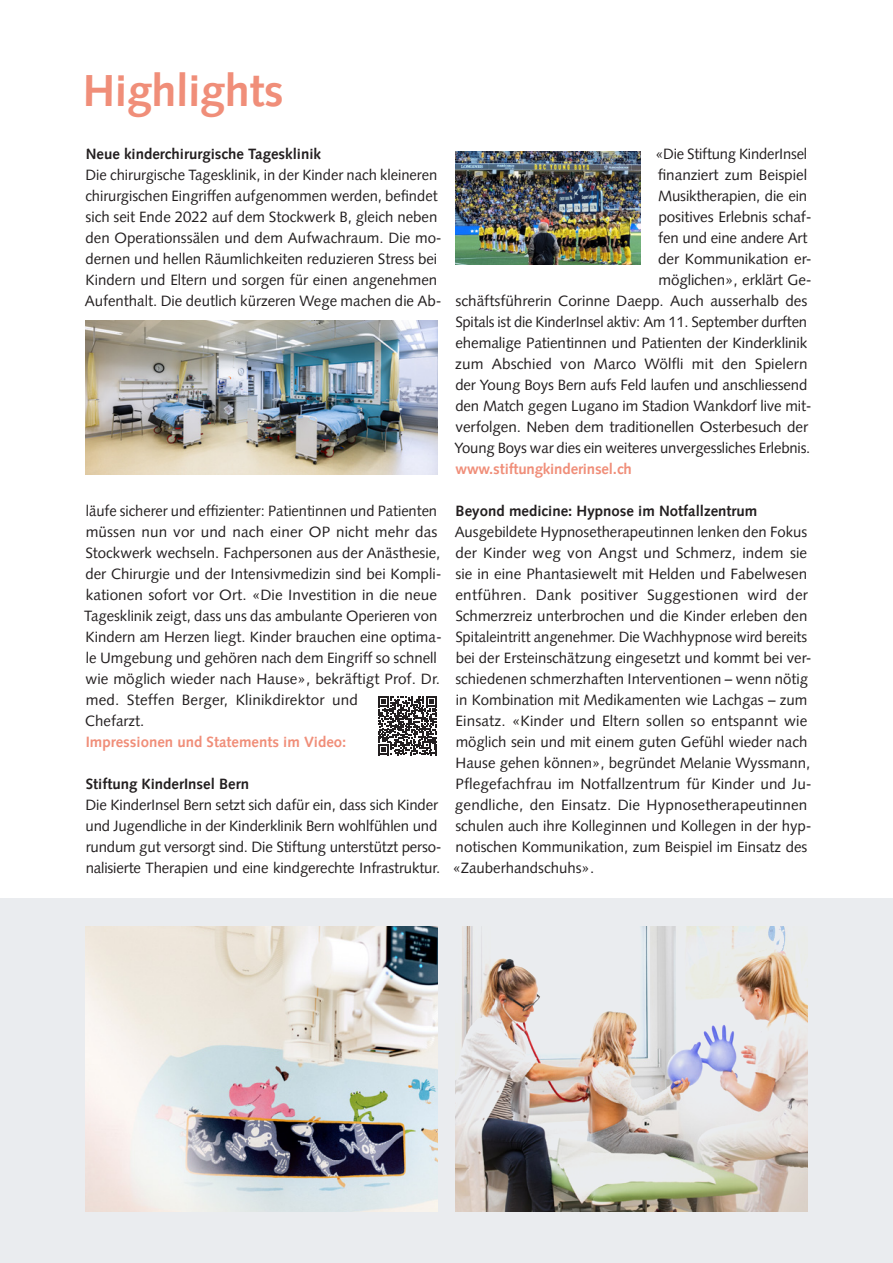
<style>
.page{position:relative;width:893px;height:1263px;background:#fff}
.page>*{position:absolute;margin:0;border:0;box-sizing:border-box;transform-origin:0 0}
.t1{font:700 45px "Syntax LT Pro";letter-spacing:-.01em;color:#f08e79}
.t2{font:15px/21px "Syntax LT Pro";color:#231f20}
.t3{font:700 15px "Syntax LT Pro";color:#231f20}
.t4{font:700 15px "Syntax LT Pro";color:#f08e79}
</style>
<div class="page">
<div style="left:0;top:898px;width:893px;height:365px;background:#eaecef"></div>
<img style="left:455px;top:152px;width:186px;height:112px">
<img style="left:85px;top:321px;width:353px;height:153px">
<img style="left:455px;top:927px;width:353px;height:285px">
<svg style="left:378px;top:696px;width:59px;height:59px"></svg>
<img style="left:85px;top:927px;width:353px;height:285px">
<h1 class="t1" style="left:83px;top:64px;width:202px">Highlights</h1>
<p class="t3" style="left:86px;top:145px;width:237px">Neue kinderchirurgische Tagesklinik</p>
<p class="t2" style="left:85px;top:164px;width:359px">Die chirurgische Tagesklinik, in der Kinder nach kleineren chirurgischen Eingriffen aufgenommen werden, befindet sich seit Ende 2022 auf dem Stockwerk B, gleich neben den Operationssälen und dem Aufwachraum. Die mo&shy;dernen und hellen Räumlichkeiten reduzieren Stress bei Kindern und Eltern und sorgen für einen angenehmen Aufenthalt. Die deutlich kürzeren Wege machen die Ab-</p>
<p class="t2" style="left:84px;top:500px;width:359px">läufe sicherer und effizienter: Patientinnen und Patienten müssen nun vor und nach einer OP nicht mehr das Stockwerk wechseln. Fachpersonen aus der Anästhesie, der Chirurgie und der Intensivmedizin sind bei Kompli&shy;kationen sofort vor Ort. «Die Investition in die neue Tagesklinik zeigt, dass uns das ambulante Operieren von Kindern am Herzen liegt. Kinder brauchen eine optima&shy;le Umgebung und gehören nach dem Eingriff so schnell wie möglich wieder nach Hause», bekräftigt Prof. Dr. med. Steffen Berger, Klinikdirektor und<br>Chefarzt.</p>
<p class="t4" style="left:86px;top:733px;width:262px">Impressionen und Statements im Video:</p>
<p class="t3" style="left:86px;top:775px;width:165px">Stiftung KinderInsel Bern</p>
<p class="t2" style="left:85px;top:794px;width:358px">Die KinderInsel Bern setzt sich dafür ein, dass sich Kinder und Jugendliche in der Kinderklinik Bern wohlfühlen und rundum gut versorgt sind. Die Stiftung unterstützt perso&shy;nalisierte Therapien und eine kindgerechte Infrastruktur.</p>
<p class="t2" style="left:655px;top:143px;width:153px">«Die Stiftung KinderInsel</p>
<p class="t2" style="left:658px;top:164px;width:151px">finanziert zum Beispiel</p>
<p class="t2" style="left:658px;top:185px;width:151px">Musiktherapien, die ein</p>
<p class="t2" style="left:658px;top:206px;width:155px">positives Erlebnis schaf-</p>
<p class="t2" style="left:658px;top:227px;width:151px">fen und eine andere Art</p>
<p class="t2" style="left:658px;top:248px;width:155px">der Kommunikation er-</p>
<p class="t2" style="left:658px;top:269px;width:155px">möglichen», erklärt Ge-</p>
<p class="t2" style="left:455px;top:290px;width:353px">schäftsführerin Corinne Daepp. Auch ausserhalb des</p>
<p class="t2" style="left:455px;top:311px;width:353px">Spitals ist die KinderInsel aktiv: Am 11. September durften</p>
<p class="t2" style="left:455px;top:332px;width:354px">ehemalige Patientinnen und Patienten der Kinderklinik</p>
<p class="t2" style="left:455px;top:353px;width:354px">zum Abschied von Marco Wölfli mit den Spielern</p>
<p class="t2" style="left:455px;top:374px;width:353px">der Young Boys Bern aufs Feld laufen und anschliessend</p>
<p class="t2" style="left:455px;top:395px;width:358px">den Match gegen Lugano im Stadion Wankdorf live mit-</p>
<p class="t2" style="left:455px;top:416px;width:354px">verfolgen. Neben dem traditionellen Osterbesuch der</p>
<p class="t2" style="left:454px;top:437px;width:357px">Young Boys war dies ein weiteres unvergessliches Erlebnis.</p>
<p class="t4" style="left:456px;top:460px;width:178px">www.stiftungkinderinsel.ch</p>
<p class="t3" style="left:456px;top:502px;width:303px">Beyond medicine: Hypnose im Notfallzentrum</p>
<p class="t2" style="left:452px;top:521px;width:361px">Ausgebildete Hypnosetherapeutinnen lenken den Fokus der Kinder weg von Angst und Schmerz, indem sie sie in eine Phantasiewelt mit Helden und Fabelwesen entführen. Dank positiver Suggestionen wird der Schmerzreiz unterbrochen und die Kinder erleben den Spitaleintritt angenehmer. Die Wachhypnose wird bereits bei der Ersteinschätzung eingesetzt und kommt bei ver&shy;schiedenen schmerzhaften Interventionen – wenn nötig in Kombination mit Medikamenten wie Lachgas – zum Einsatz. «Kinder und Eltern sollen so entspannt wie möglich sein und mit einem guten Gefühl wieder nach Hause gehen können», begründet Melanie Wyssmann, Pflegefachfrau im Notfallzentrum für Kinder und Ju&shy;gendliche, den Einsatz. Die Hypnosetherapeutinnen schulen auch ihre Kolleginnen und Kollegen in der hyp&shy;notischen Kommunikation, zum Beispiel im Einsatz des «Zauberhandschuhs».</p>
</div>
